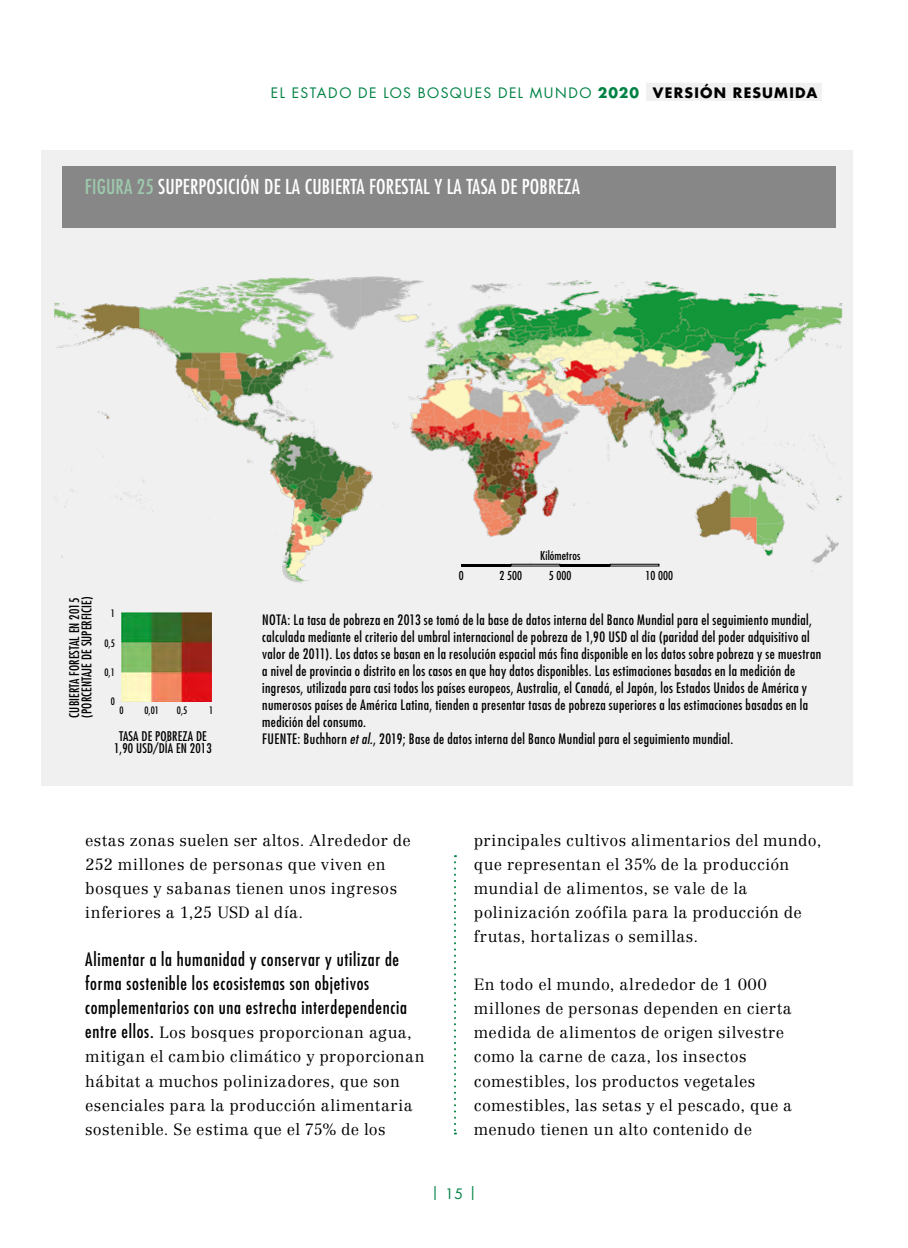
<style>
.page{position:relative;width:908px;height:1248px;background:#fff}
.page>*{position:absolute;margin:0;border:0;box-sizing:border-box;transform-origin:0 0}
.t1{font:condensed 20px "Futura Std";letter-spacing:.01em;color:#fff}
.t2{font:condensed 18px/24px "Futura Std";letter-spacing:.04em;color:#000}
.t3{font:300 16px/24px "Centennial LT Std";letter-spacing:.03em;color:#000}
.t4{font:condensed 14px/17px "Futura Std";letter-spacing:.03em;color:#000}
.t5{font:14px "Futura Std";letter-spacing:.1em;color:#008244}
.t6{font:condensed 13px/12.2px "Futura Std";letter-spacing:.01em;color:#000}
.t7{font:condensed 12px "Futura Std";letter-spacing:.01em;color:#000}
.t8{font:condensed 10px "Futura Std";color:#000}
.s1{font-weight:700}
.s2{font-weight:700;color:#000}
.s3{color:#9ec8ad}
.s4{font-style:italic}
.s5{font-family:"Futura Std";font-weight:400;font-stretch:condensed;font-size:18px}
</style>
<div class="page">
<svg style="left:454px;top:855px;width:2px;height:279px"></svg>
<div style="left:42px;top:150px;width:810px;height:635px;background:#f0f0f0"></div>
<div style="left:62px;top:166px;width:773px;height:62px;background:#878787"></div>
<img style="left:41px;top:228px;width:812px;height:361px">
<hr style="left:461px;top:564px;width:49px;height:2px;background:#000">
<div style="left:510px;top:564px;width:50px;height:2px;border:1px solid #000"></div>
<hr style="left:560px;top:564px;width:49px;height:2px;background:#000">
<div style="left:609px;top:564px;width:50px;height:2px;border:1px solid #000"></div>
<img style="left:121px;top:612px;width:90px;height:89px">
<div style="left:645px;top:83px;width:176px;height:18px;background:#f0f0f0"></div>
<p class="t5" style="left:271px;top:84px;width:547px">EL ESTADO DE LOS BOSQUES DEL MUNDO <span class="s1">2020</span> <span class="s2">VERSIÓN RESUMIDA</span></p>
<h1 class="t1" style="left:85px;top:175px;width:496px"><span class="s3">FIGURA 25</span> SUPERPOSICIÓN DE LA CUBIERTA FORESTAL Y LA TASA DE POBREZA</h1>
<p class="t7" style="left:540px;top:548px;width:42px">Kilómetros</p>
<p class="t6" style="left:68px;top:717px;width:123px;rotate:-90deg">CUBIERTA FORESTAL EN 2015 (PORCENTAJE DE SUPERFICIE)</p>
<p class="t8" style="left:111px;top:607px;width:6px">1</p>
<p class="t8" style="left:104px;top:637px;width:12px">0,5</p>
<p class="t8" style="left:104px;top:666px;width:12px">0,1</p>
<p class="t8" style="left:111px;top:695px;width:6px">0</p>
<p class="t8" style="left:119px;top:704px;width:6px">0</p>
<p class="t8" style="left:144px;top:704px;width:16px">0,01</p>
<p class="t8" style="left:177px;top:704px;width:12px">0,5</p>
<p class="t8" style="left:209px;top:704px;width:6px">1</p>
<p class="t6" style="left:114px;top:729px;width:99px;text-align:center">TASA DE POBREZA DE<br>1,90 USD/DÍA EN 2013</p>
<p class="t7" style="left:458px;top:568px;width:6px">0</p>
<p class="t7" style="left:499px;top:568px;width:24px">2 500</p>
<p class="t7" style="left:548px;top:568px;width:24px">5 000</p>
<p class="t7" style="left:645px;top:568px;width:29px">10 000</p>
<p class="t4" style="left:262px;top:611px;width:560px">NOTA: La tasa de pobreza en 2013 se tomó de la base de datos interna del Banco Mundial para el seguimiento mundial, calculada mediante el criterio del umbral internacional de pobreza de 1,90 USD al día (paridad del poder adquisitivo al valor de 2011). Los datos se basan en la resolución espacial más fina disponible en los datos sobre pobreza y se muestran a nivel de provincia o distrito en los casos en que hay datos disponibles. Las estimaciones basadas en la medición de ingresos, utilizada para casi todos los países europeos, Australia, el Canadá, el Japón, los Estados Unidos de América y numerosos países de América Latina, tienden a presentar tasas de pobreza superiores a las estimaciones basadas en la medición del consumo.<br>FUENTE: Buchhorn <span class="s4">et al.</span>, 2019; Base de datos interna del Banco Mundial para el seguimiento mundial.</p>
<p class="t3" style="left:85px;top:828px;width:327px">estas zonas suelen ser altos. Alrededor de 252 millones de personas que viven en bosques y sabanas tienen unos ingresos inferiores a 1,25 USD al día.</p>
<p class="t2" style="left:85px;top:947px;width:323px">Alimentar a la humanidad y conservar y utilizar de forma sostenible los ecosistemas son objetivos complementarios con una estrecha interdependencia</p>
<p class="t3" style="left:85px;top:1020px;width:341px"><span class="s5">entre ellos.</span> Los bosques proporcionan agua, mitigan el cambio climático y proporcionan hábitat a muchos polinizadores, que son esenciales para la producción alimentaria sostenible. Se estima que el 75% de los</p>
<p class="t3" style="left:473px;top:828px;width:349px">principales cultivos alimentarios del mundo, que representan el 35% de la producción mundial de alimentos, se vale de la polinización zoófila para la producción de frutas, hortalizas o semillas.</p>
<p class="t3" style="left:473px;top:972px;width:319px">En todo el mundo, alrededor de 1 000 millones de personas dependen en cierta medida de alimentos de origen silvestre como la carne de caza, los insectos comestibles, los productos vegetales comestibles, las setas y el pescado, que a menudo tienen un alto contenido de</p>
<p class="t5" style="left:431px;top:1183px;width:47px">| 15 |</p>
</div>
